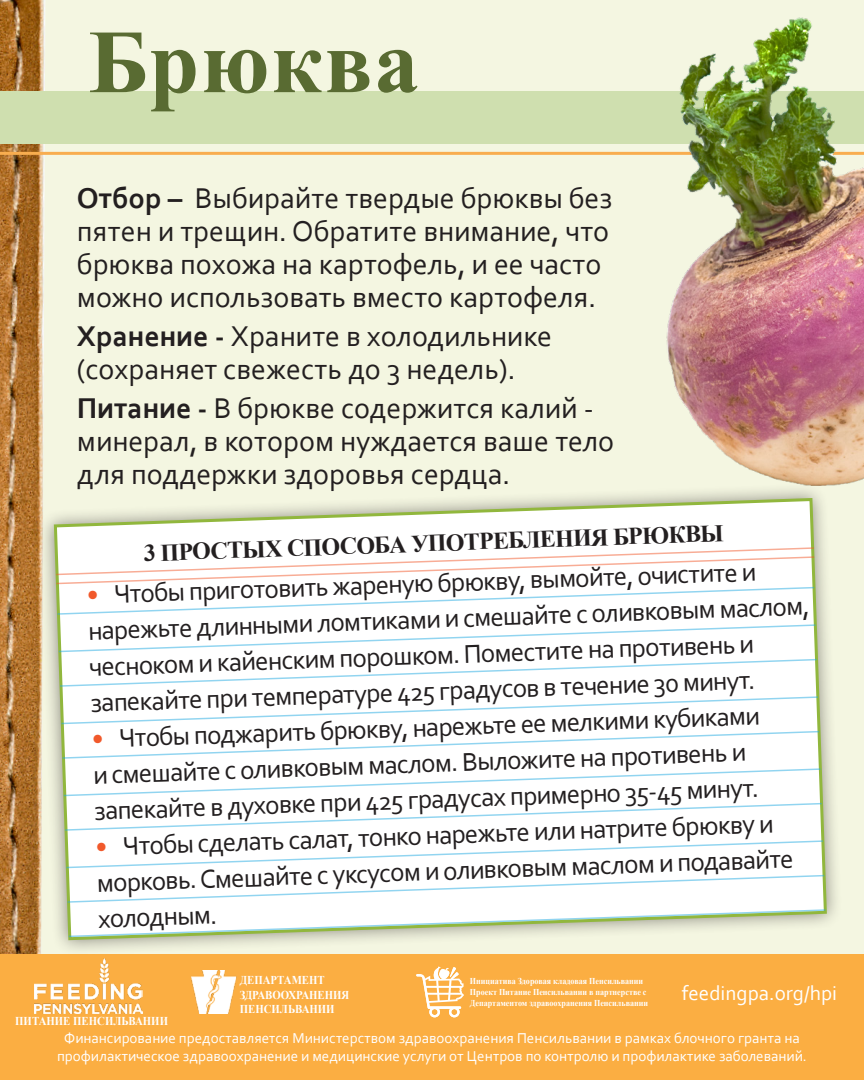
<style>
.page{position:relative;width:864px;height:1080px;background:#f4f6e1}
.page>*{position:absolute;margin:0;border:0;box-sizing:border-box;transform-origin:0 0}
.t1{font:700 90px "Times New Roman";letter-spacing:.015em;color:#596b32}
.t2{font:30px/33px "Corbel";color:#231f20}
.t3{font:27px/36px "Corbel";color:#231f20}
.t4{font:700 24px "Times New Roman";color:#231f20}
.t5{font:21px "Corbel";color:#fff}
.t6{font:15px/18px "Corbel";color:#fff;text-align:center}
.t7{font:700 12px/14.4px "Times New Roman";color:#fff;scale:.9 1}
.t8{font:700 9px/10.8px "Times New Roman";color:#fff;scale:.9 1}
.s1{font-weight:700}
.s2{color:#f1592b}
</style>
<div class="page">
<img style="left:0;top:0;width:46px;height:954px">
<div style="left:0;top:91px;width:864px;height:53px;background:#cfdfaf"></div>
<hr style="left:0;top:152px;width:864px;height:3px;background:#f8ad4f">
<div style="left:0;top:954px;width:864px;height:126px;background:#fbae42"></div>
<img style="left:35px;top:959px;width:108px;height:54px">
<img style="left:192px;top:971px;width:45px;height:42px">
<svg style="left:416px;top:967px;width:48px;height:50px"></svg>
<div style="left:38px;top:483px;width:805px;height:473px;background:#231f20;opacity:.5"></div>
<svg style="left:52px;top:496px;width:776px;height:446px;background:#f1f3e9"></svg>
<svg style="left:55px;top:546px;width:761px;height:70px;background:#fbf9f8"></svg>
<svg style="left:57px;top:624px;width:761px;height:64px;background:#f8fcfc"></svg>
<svg style="left:60px;top:696px;width:761px;height:64px;background:#f8fcfc"></svg>
<svg style="left:62px;top:768px;width:761px;height:64px;background:#f8fcfc"></svg>
<svg style="left:65px;top:840px;width:762px;height:98px;background:#f2f6f2"></svg>
<img style="left:666px;top:17px;width:198px;height:469px">
<p class="t1" style="left:89px;top:-3px;width:332px">Брюква</p>
<p class="t2" style="left:77px;top:180px;width:537px"><span class="s1">Отбор –</span> Выбирайте твердые брюквы без пятен и трещин. Обратите внимание, что брюква похожа на картофель, и ее часто можно использовать вместо картофеля.</p>
<p class="t2" style="left:77px;top:319px;width:477px"><span class="s1">Хранение -</span> Храните в холодильнике (сохраняет свежесть до 3 недель).</p>
<p class="t2" style="left:77px;top:391px;width:539px"><span class="s1">Питание -</span> В брюкве содержится калий - минерал, в котором нуждается ваше тело для поддержки здоровья сердца.</p>
<p class="t4" style="left:143px;top:536px;width:582px;rotate:-2deg">3 ПРОСТЫХ СПОСОБА УПОТРЕБЛЕНИЯ БРЮКВЫ</p>
<p class="t3" style="left:86px;top:576px;width:723px;rotate:-2deg"><span class="s2">•</span> Чтобы приготовить жареную брюкву, вымойте, очистите и нарежьте длинными ломтиками и смешайте с оливковым маслом, чесноком и кайенским порошком. Поместите на противень и запекайте при температуре 425 градусов в течение 30 минут.</p>
<p class="t3" style="left:91px;top:720px;width:670px;rotate:-2deg"><span class="s2">•</span> Чтобы поджарить брюкву, нарежьте ее мелкими кубиками и смешайте с оливковым маслом. Выложите на противень и запекайте в духовке при 425 градусах примерно 35-45 минут.</p>
<p class="t3" style="left:95px;top:828px;width:699px;rotate:-2deg"><span class="s2">•</span> Чтобы сделать салат, тонко нарежьте или натрите брюкву и морковь. Смешайте с уксусом и оливковым маслом и подавайте холодным.</p>
<p class="t7" style="left:240px;top:973px;width:123px">ДЕПАРТАМЕНТ<br>ЗДРАВООХРАНЕНИЯ<br>ПЕНСИЛЬВАНИИ</p>
<p class="t8" style="left:470px;top:976px;width:200px">Инициатива Здоровая кладовая Пенсильвании<br>Проект Питание Пенсильвании в партнерстве с<br>Департаментом здравоохранения Пенсильвании</p>
<p class="t5" style="left:682px;top:980px;width:157px">feedingpa.org/hpi</p>
<p class="t6" style="left:57px;top:1029px;width:751px">Финансирование предоставляется Министерством здравоохранения Пенсильвании в рамках блочного гранта на профилактическое здравоохранение и медицинские услуги от Центров по контролю и профилактике заболеваний.</p>
<p class="t7" style="left:15px;top:1013px;width:171px">ПИТАНИЕ ПЕНСИЛЬВАНИИ</p>
</div>
